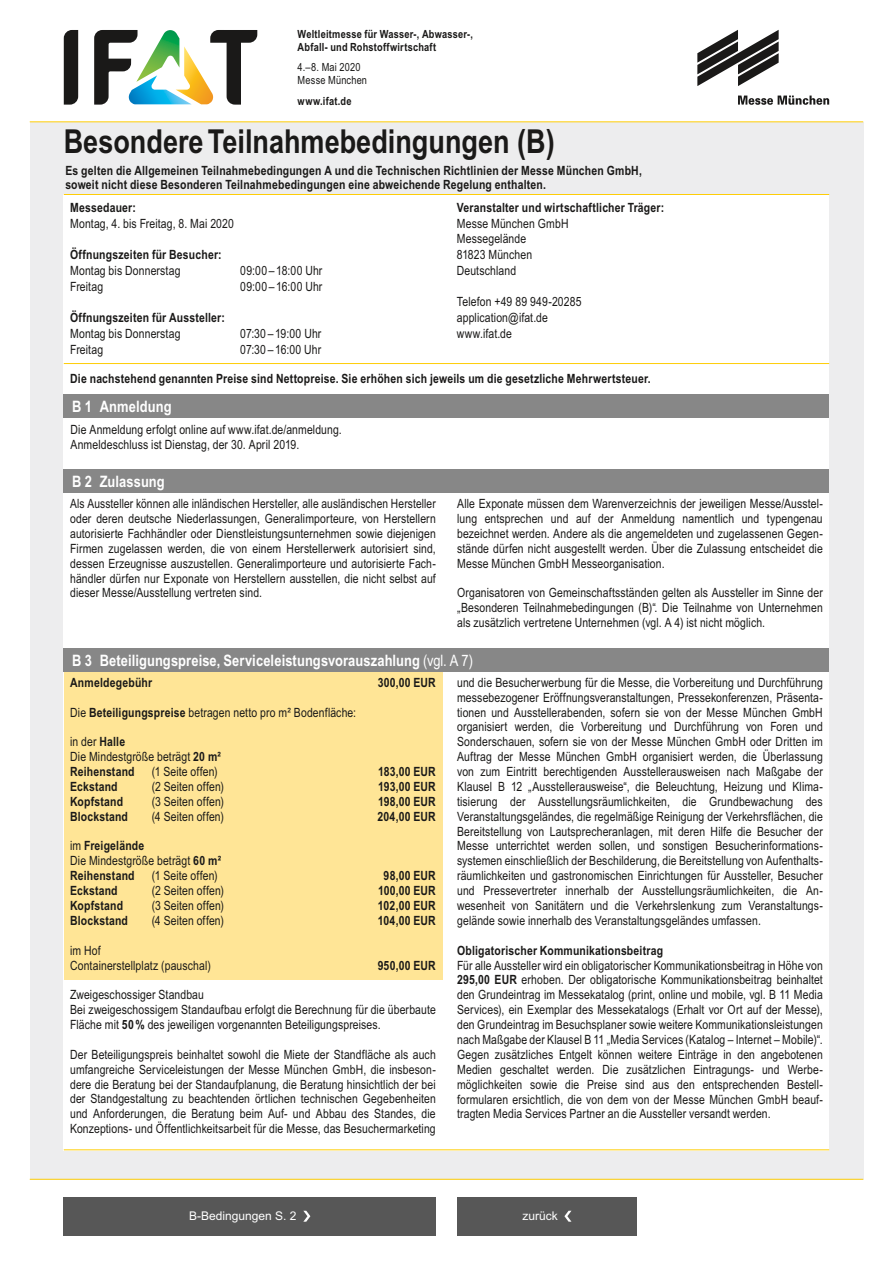
<style>
.page{position:relative;width:893px;height:1263px;background:#fff}
.page>*{position:absolute;margin:0;border:0;box-sizing:border-box;transform-origin:0 0}
.t1{font:700 33px "Arial Narrow";color:#1a1918}
.t2{font:700 15.75px "Arial Narrow";letter-spacing:.005em;color:#fff}
.t3{font:12.75px/14.9px "Arial Narrow";letter-spacing:.01em;color:#1a1918}
.t4{font:700 12.75px/14.9px "Arial Narrow";letter-spacing:.015em;color:#1a1918}
.t5{font:12px "Arial";color:#fff}
.t6{font:700 11.25px/12.8px "Arial Narrow";letter-spacing:.02em;color:#1a1918}
.t7{font:11.25px/12.8px "Arial Narrow";letter-spacing:.015em;color:#1a1918}
.s1{font-weight:400}
.s2{font-weight:700}
</style>
<div class="page">
<div style="left:30px;top:122px;width:833px;height:1057px;background:#ededee"></div>
<hr style="left:30px;top:1179px;width:833px;height:1px;background:#fecd06">
<div style="left:64px;top:194px;width:765px;height:956px;background:#fff"></div>
<hr style="left:30px;top:121px;width:833px;height:1px;background:#fecd06">
<hr style="left:64px;top:1149px;width:765px;height:1px;background:#fecd06">
<hr style="left:64px;top:194px;width:765px;height:1px;background:#fecd06">
<svg style="left:738px;top:96px;width:91px;height:9px"></svg>
<svg style="left:697px;top:30px;width:82px;height:56px"></svg>
<svg style="left:64px;top:30px;width:14px;height:75px"></svg>
<svg style="left:94px;top:30px;width:163px;height:75px"></svg>
<hr style="left:64px;top:363px;width:765px;height:1px;background:#fecd06">
<div style="left:64px;top:1197px;width:372px;height:38px;background:#575757"></div>
<svg style="left:303px;top:1211px;width:7px;height:11px"></svg>
<div style="left:457px;top:1197px;width:180px;height:38px;background:#575757"></div>
<svg style="left:564px;top:1211px;width:7px;height:11px"></svg>
<div style="left:64px;top:395px;width:765px;height:23px;background:#878787"></div>
<div style="left:64px;top:469px;width:765px;height:23px;background:#878787"></div>
<div style="left:64px;top:669px;width:378px;height:310px;background:#ffe596"></div>
<div style="left:64px;top:649px;width:765px;height:23px;background:#878787"></div>
<p class="t6" style="left:298px;top:27px;width:177px">Weltleitmesse für Wasser-, Abwasser-,<br>Abfall- und Rohstoffwirtschaft</p>
<p class="t7" style="left:298px;top:61px;width:71px">4.–8. Mai 2020<br>Messe München</p>
<p class="t6" style="left:298px;top:94px;width:55px">www.ifat.de</p>
<h1 class="t1" style="left:64px;top:116px;width:492px">Besondere Teilnahmebedingungen (B)</h1>
<p class="t4" style="left:65px;top:162px;width:578px;line-height:14.2px">Es gelten die Allgemeinen Teilnahmebedingungen A und die Technischen Richtlinien der Messe München GmbH, soweit nicht diese Besonderen Teilnahmebedingungen eine abweichende Regelung enthalten.</p>
<p class="t4" style="left:457px;top:199px;width:209px">Veranstalter und wirtschaftlicher Träger:</p>
<p class="t3" style="left:457px;top:215px;width:113px;line-height:15.8px">Messe München GmbH<br>Messegelände<br>81823 München<br>Deutschland</p>
<p class="t3" style="left:457px;top:294px;width:126px;line-height:15.8px">Telefon +49 89 949-20285 application@ifat.de www.ifat.de</p>
<p class="t4" style="left:70px;top:370px;width:582px">Die nachstehend genannten Preise sind Nettopreise. Sie erhöhen sich jeweils um die gesetzliche Mehrwertsteuer.</p>
<p class="t3" style="left:70px;top:421px;width:273px">Die Anmeldung erfolgt online auf www.ifat.de/anmeldung.<br>Anmeldeschluss ist Dienstag, der 30. April 2019.</p>
<p class="t4" style="left:70px;top:199px;width:67px">Messedauer:</p>
<p class="t3" style="left:70px;top:215px;width:165px">Montag, 4. bis Freitag, 8. Mai 2020</p>
<p class="t4" style="left:70px;top:247px;width:153px">Öffnungszeiten für Besucher:</p>
<p class="t3" style="left:70px;top:262px;width:112px">Montag bis Donnerstag</p>
<p class="t3" style="left:240px;top:262px;width:84px">09:00 – 18:00 Uhr</p>
<p class="t3" style="left:70px;top:278px;width:34px">Freitag</p>
<p class="t3" style="left:240px;top:278px;width:84px">09:00 – 16:00 Uhr</p>
<p class="t4" style="left:70px;top:310px;width:156px">Öffnungszeiten für Aussteller:</p>
<p class="t3" style="left:70px;top:325px;width:112px">Montag bis Donnerstag</p>
<p class="t3" style="left:240px;top:325px;width:83px">07:30 – 19:00 Uhr</p>
<p class="t3" style="left:70px;top:341px;width:34px">Freitag</p>
<p class="t3" style="left:240px;top:341px;width:83px">07:30 – 16:00 Uhr</p>
<p class="t2" style="left:72px;top:395px;width:101px">B 1 Anmeldung</p>
<p class="t2" style="left:72px;top:469px;width:94px">B 2 Zulassung</p>
<p class="t3" style="left:70px;top:496px;width:367px;text-align:justify">Als Aussteller können alle inländischen Hersteller, alle ausländischen Hersteller oder deren deutsche Niederlassungen, Generalimporteure, von Herstellern autorisierte Fachhändler oder Dienstleistungsunternehmen sowie diejenigen Firmen zugelassen werden, die von einem Herstellerwerk autorisiert sind, dessen Erzeugnisse auszustellen. Generalimporteure und autorisierte Fach&shy;händler dürfen nur Exponate von Herstellern ausstellen, die nicht selbst auf dieser Messe/Ausstellung vertreten sind.</p>
<p class="t3" style="left:457px;top:496px;width:367px;text-align:justify">Alle Exponate müssen dem Warenverzeichnis der jeweiligen Messe/Ausstel&shy;lung entsprechen und auf der Anmeldung namentlich und typengenau bezeichnet werden. Andere als die angemeldeten und zugelassenen Gegen&shy;stände dürfen nicht ausgestellt werden. Über die Zulassung entscheidet die Messe München GmbH Messeorganisation.</p>
<p class="t3" style="left:457px;top:585px;width:367px;text-align:justify">Organisatoren von Gemeinschaftsständen gelten als Aussteller im Sinne der „Besonderen Teilnahmebedingungen (B)“. Die Teilnahme von Unternehmen als zusätzlich vertretene Unternehmen (vgl. A 4) ist nicht möglich.</p>
<p class="t2" style="left:72px;top:649px;width:402px">B 3 Beteiligungspreise, Serviceleistungsvorauszahlung <span class="s1">(vgl. A 7)</span></p>
<p class="t3" style="left:457px;top:674px;width:367px">und die Besucherwerbung für die Messe, die Vorbereitung und Durchführung messebezogener Eröffnungsveranstaltungen, Pressekonferenzen, Präsenta&shy;tionen und Ausstellerabenden, sofern sie von der Messe München GmbH organisiert werden, die Vorbereitung und Durchführung von Foren und Sonderschauen, sofern sie von der Messe München GmbH oder Dritten im Auftrag der Messe München GmbH organisiert werden, die Überlassung von zum Eintritt berechtigenden Ausstellerausweisen nach Maßgabe der Klausel B 12 „Ausstellerausweise“, die Beleuchtung, Heizung und Klima&shy;tisierung der Ausstellungsräumlichkeiten, die Grundbewachung des Veranstaltungsgeländes, die regelmäßige Reinigung der Verkehrsflächen, die Bereitstellung von Lautsprecheranlagen, mit deren Hilfe die Besucher der Messe unterrichtet werden sollen, und sonstigen Besucherinformations&shy;systemen einschließlich der Beschilderung, die Bereitstellung von Aufenthalts&shy;räumlichkeiten und gastronomischen Einrichtungen für Aussteller, Besucher und Pressevertreter innerhalb der Ausstellungsräumlichkeiten, die An-- wesenheit von Sanitätern und die Verkehrslenkung zum Veranstaltungs&shy;gelände sowie innerhalb des Veranstaltungsgeländes umfassen.</p>
<p class="t4" style="left:457px;top:942px;width:207px">Obligatorischer Kommunikationsbeitrag</p>
<p class="t3" style="left:457px;top:957px;width:367px;text-align:justify">Für alle Aussteller wird ein obligatorischer Kommunikationsbeitrag in Höhe von <span class="s2">295,00 EUR</span> erhoben. Der obligatorische Kommunikationsbeitrag beinhaltet den Grundeintrag im Messekatalog (print, online und mobile, vgl. B 11 Media Services), ein Exemplar des Messekatalogs (Erhalt vor Ort auf der Messe), den Grundeintrag im Besuchsplaner sowie weitere Kommunikationsleistungen nach Maßgabe der Klausel B 11 „Media Services (Katalog – Internet – Mobile)“.<br>Gegen zusätzliches Entgelt können weitere Einträge in den angebotenen Medien geschaltet werden. Die zusätzlichen Eintragungs- und Werbe&shy;möglichkeiten sowie die Preise sind aus den entsprechenden Bestell&shy;formularen ersichtlich, die von dem von der Messe München GmbH beauf&shy;tragten Media Services Partner an die Aussteller versandt werden.</p>
<p class="t4" style="left:70px;top:674px;width:83px">Anmeldegebühr</p>
<p class="t4" style="left:378px;top:674px;width:60px">300,00 EUR</p>
<p class="t3" style="left:70px;top:704px;width:288px">Die <span class="s2">Beteiligungspreise</span> betragen netto pro m² Bodenfläche:</p>
<p class="t3" style="left:70px;top:734px;width:152px">in der <span class="s2">Halle<br></span>Die Mindestgröße beträgt <span class="s2">20 m²<br>Reihenstand</span></p>
<p class="t3" style="left:152px;top:764px;width:67px">(1 Seite offen)</p>
<p class="t4" style="left:378px;top:763px;width:59px">183,00 EUR</p>
<p class="t4" style="left:70px;top:778px;width:49px">Eckstand</p>
<p class="t3" style="left:152px;top:778px;width:74px">(2 Seiten offen)</p>
<p class="t4" style="left:378px;top:778px;width:59px">193,00 EUR</p>
<p class="t4" style="left:70px;top:793px;width:55px">Kopfstand</p>
<p class="t3" style="left:152px;top:793px;width:74px">(3 Seiten offen)</p>
<p class="t4" style="left:378px;top:793px;width:59px">198,00 EUR</p>
<p class="t4" style="left:70px;top:808px;width:59px">Blockstand</p>
<p class="t3" style="left:152px;top:808px;width:74px">(4 Seiten offen)</p>
<p class="t4" style="left:378px;top:808px;width:60px">204,00 EUR</p>
<p class="t4" style="left:70px;top:838px;width:153px"><span class="s1">im</span> Freigelände<br><span class="s1">Die Mindestgröße beträgt</span> 60 m²<br>Reihenstand</p>
<p class="t3" style="left:152px;top:868px;width:67px">(1 Seite offen)</p>
<p class="t4" style="left:384px;top:868px;width:54px">98,00 EUR</p>
<p class="t4" style="left:70px;top:882px;width:49px">Eckstand</p>
<p class="t3" style="left:152px;top:883px;width:74px">(2 Seiten offen)</p>
<p class="t4" style="left:378px;top:882px;width:59px">100,00 EUR</p>
<p class="t4" style="left:70px;top:897px;width:55px">Kopfstand</p>
<p class="t3" style="left:152px;top:897px;width:74px">(3 Seiten offen)</p>
<p class="t4" style="left:378px;top:897px;width:59px">102,00 EUR</p>
<p class="t4" style="left:70px;top:912px;width:59px">Blockstand</p>
<p class="t3" style="left:152px;top:912px;width:74px">(4 Seiten offen)</p>
<p class="t4" style="left:378px;top:912px;width:59px">104,00 EUR</p>
<p class="t3" style="left:70px;top:942px;width:142px">im Hof<br>Containerstellplatz (pauschal)</p>
<p class="t4" style="left:378px;top:957px;width:60px">950,00 EUR</p>
<p class="t3" style="left:70px;top:987px;width:367px">Zweigeschossiger Standbau<br>Bei zweigeschossigem Standaufbau erfolgt die Berechnung für die überbaute<br>Fläche mit <span class="s2">50%</span> des jeweiligen vorgenannten Beteiligungspreises.</p>
<p class="t3" style="left:70px;top:1046px;width:367px;text-align:justify">Der Beteiligungspreis beinhaltet sowohl die Miete der Standfläche als auch umfangreiche Serviceleistungen der Messe München GmbH, die insbeson&shy;dere die Beratung bei der Standaufplanung, die Beratung hinsichtlich der bei der Standgestaltung zu beachtenden örtlichen technischen Gegebenheiten und Anforderungen, die Beratung beim Auf- und Abbau des Standes, die Konzeptions- und Öffentlichkeitsarbeit für die Messe, das Besuchermarketing</p>
<p class="t5" style="left:189px;top:1208px;width:109px">B-Bedingungen S. 2</p>
<p class="t5" style="left:522px;top:1208px;width:37px">zurück</p>
</div>
